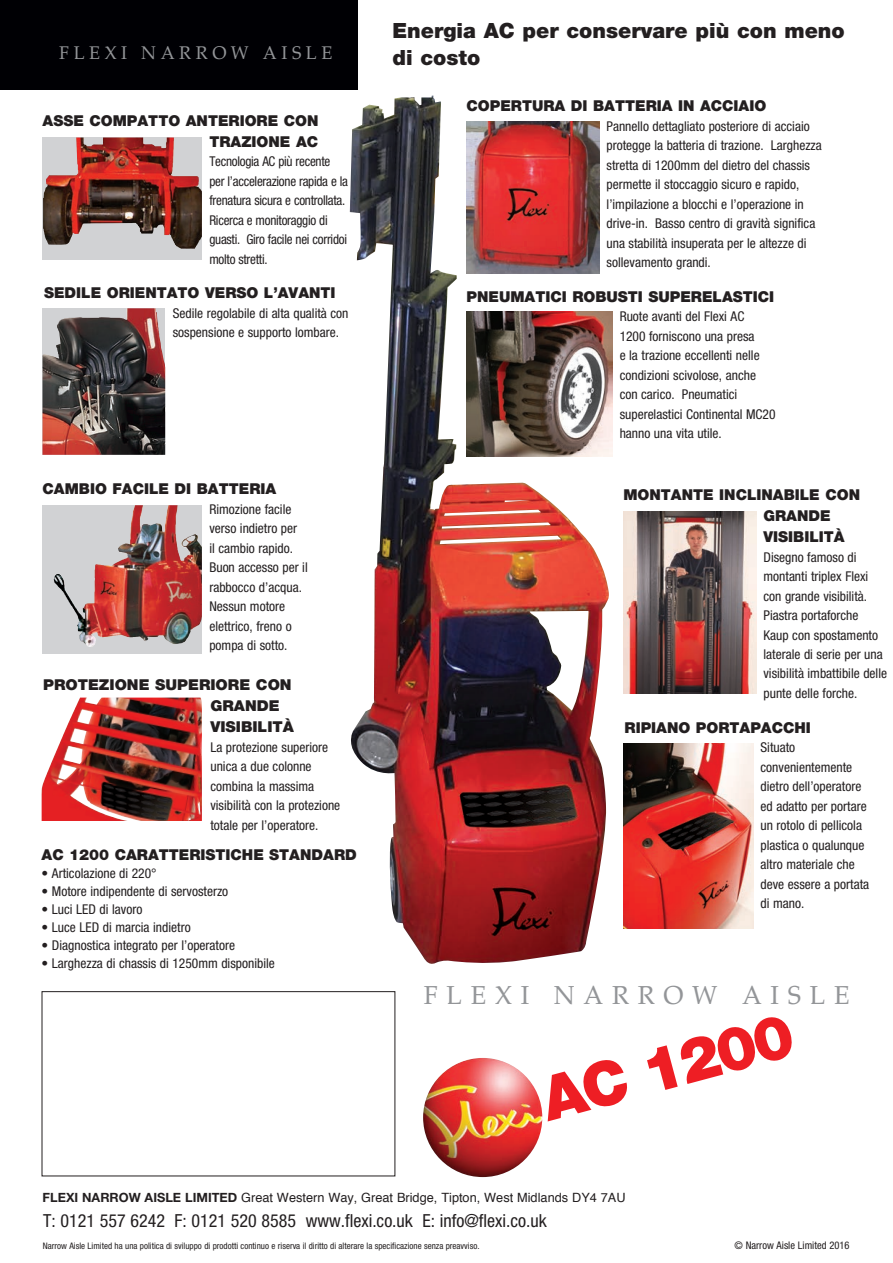
<style>
.page{position:relative;width:893px;height:1263px;background:#fff}
.page>*{position:absolute;margin:0;border:0;box-sizing:border-box;transform-origin:0 0}
.t1{font:900 61.35px "Helvetica Neue LT Std";color:#ee1e24}
.t2{font:25.5px "Palatino";letter-spacing:.34em;color:#939598}
.t3{font:900 21px "Helvetica Neue LT Std";color:#231f20}
.t4{font:condensed 18px "Helvetica Neue LT Std";color:#231f20}
.t5{font:18px "Palatino";letter-spacing:.25em;color:#939598}
.t6{font:900 15px/21px "Helvetica Neue LT Std";color:#231f20}
.t7{font:condensed 13.5px/19.5px "Helvetica Neue LT Std";color:#231f20}
.t8{font:condensed 13.5px/19.5px "Helvetica Neue LT Std";letter-spacing:-.02em;color:#231f20}
.t9{font:12.75px "Helvetica";color:#231f20}
.t10{font:condensed 10.5px "Helvetica Neue LT Std";color:#231f20}
.t11{font:condensed 9px "Helvetica Neue LT Std";color:#231f20}
.s1{font-family:"Helvetica Neue LT Std";font-weight:700}
</style>
<div class="page">
<img style="left:349px;top:96px;width:260px;height:868px">
<div style="left:0;top:0;width:357px;height:89px;background:#000004"></div>
<img style="left:43px;top:308px;width:122px;height:147px">
<img style="left:623px;top:511px;width:133px;height:182px">
<img style="left:466px;top:121px;width:133px;height:153px">
<img style="left:43px;top:505px;width:159px;height:148px">
<img style="left:68px;top:505px;width:100px;height:114px">
<div style="left:43px;top:138px;width:159px;height:122px;background:#d1d2d4"></div>
<img style="left:43px;top:138px;width:159px;height:111px">
<img style="left:466px;top:312px;width:146px;height:145px">
<img style="left:624px;top:743px;width:129px;height:185px">
<img style="left:423px;top:1058px;width:119px;height:119px;border-radius:60px">
<div style="left:42px;top:991px;width:353px;height:185px;border:1px solid #231f20"></div>
<img style="left:42px;top:698px;width:160px;height:123px">
<p class="t5" style="left:59px;top:38px;width:275px">FLEXI NARROW AISLE</p>
<p class="t6" style="left:43px;top:110px;width:278px;text-align:right">ASSE COMPATTO ANTERIORE CON<br>TRAZIONE AC</p>
<p class="t8" style="left:209px;top:151px;width:140px">Tecnologia AC più recente per l’accelerazione rapida e la frenatura sicura e controllata.<br>Ricerca e monitoraggio di guasti. Giro facile nei corridoi molto stretti.</p>
<p class="t6" style="left:44px;top:282px;width:293px">SEDILE ORIENTATO VERSO L’AVANTI</p>
<p class="t7" style="left:173px;top:303px;width:177px">Sedile regolabile di alta qualità con sospensione e supporto lombare.</p>
<p class="t6" style="left:43px;top:478px;width:235px">CAMBIO FACILE DI BATTERIA</p>
<p class="t7" style="left:209px;top:499px;width:100px">Rimozione facile verso indietro per<br>il cambio rapido.<br>Buon accesso per il rabbocco d’acqua.<br>Nessun motore elettrico, freno o pompa di sotto.</p>
<p class="t6" style="left:210px;top:674px;width:85px;text-indent:-167px">PROTEZIONE SUPERIORE CON<br>GRANDE<br>VISIBILITÀ</p>
<p class="t7" style="left:210px;top:737px;width:131px">La protezione superiore unica a due colonne combina la massima visibilità con la protezione totale per l’operatore.</p>
<p class="t6" style="left:42px;top:844px;width:317px">AC 1200 CARATTERISTICHE STANDARD</p>
<p class="t7" style="left:42px;top:864px;width:117px">• Articolazione di 220°</p>
<p class="t7" style="left:42px;top:882px;width:188px">• Motore indipendente di servosterzo</p>
<p class="t7" style="left:42px;top:900px;width:102px">• Luci LED di lavoro</p>
<p class="t7" style="left:42px;top:918px;width:151px">• Luce LED di marcia indietro</p>
<p class="t7" style="left:42px;top:936px;width:195px">• Diagnostica integrato per l’operatore</p>
<p class="t7" style="left:42px;top:954px;width:235px">• Larghezza di chassis di 1250mm disponibile</p>
<p class="t3" style="left:392px;top:18px;width:454px">Energia AC per conservare più con meno</p>
<p class="t3" style="left:392px;top:45px;width:89px">di costo</p>
<p class="t6" style="left:467px;top:95px;width:301px">COPERTURA DI BATTERIA IN ACCIAIO</p>
<p class="t7" style="left:607px;top:116px;width:217px">Pannello dettagliato posteriore di acciaio protegge la batteria di trazione. Larghezza stretta di 1200mm del dietro del chassis permette il stoccaggio sicuro e rapido, l’impilazione a blocchi e l’operazione in drive-in. Basso centro di gravità significa una stabilità insuperata per le altezze di sollevamento grandi.</p>
<p class="t6" style="left:467px;top:286px;width:309px">PNEUMATICI ROBUSTI SUPERELASTICI</p>
<p class="t7" style="left:620px;top:307px;width:157px">Ruote avanti del Flexi AC<br>1200 forniscono una presa<br>e la trazione eccellenti nelle condizioni scivolose, anche con carico. Pneumatici superelastici Continental MC20 hanno una vita utile.</p>
<p class="t6" style="left:763px;top:484px;width:98px;text-indent:-140px">MONTANTE INCLINABILE CON<br>GRANDE<br>VISIBILITÀ</p>
<p class="t7" style="left:763px;top:547px;width:125px">Disegno famoso di montanti triplex Flexi con grande visibilità.<br>Piastra portaforche<br>Kaup con spostamento laterale di serie per una visibilità imbattibile delle punte delle forche.</p>
<p class="t6" style="left:625px;top:717px;width:188px">RIPIANO PORTAPACCHI</p>
<p class="t7" style="left:761px;top:738px;width:110px">Situato convenientemente dietro dell’operatore ed adatto per portare un rotolo di pellicola plastica o qualunque altro materiale che deve essere a portata di mano.</p>
<p class="t2" style="left:424px;top:974px;width:427px">FLEXI NARROW AISLE</p>
<p class="t1" style="left:533px;top:1065px;width:260px;rotate:-15deg">AC 1200</p>
<p class="t9" style="left:43px;top:1187px;width:584px"><span class="s1">FLEXI NARROW AISLE LIMITED</span> Great Western Way, Great Bridge, Tipton, West Midlands DY4 7AU</p>
<p class="t4" style="left:43px;top:1210px;width:505px">T: 0121 557 6242 F: 0121 520 8585 www.flexi.co.uk E: info@flexi.co.uk</p>
<p class="t11" style="left:43px;top:1240px;width:438px">Narrow Aisle Limited ha una politica di sviluppo di prodotti continuo e riserva il diritto di alterare la specificazione senza preavviso.</p>
<p class="t10" style="left:734px;top:1239px;width:117px">© Narrow Aisle Limited 2016</p>
</div>
